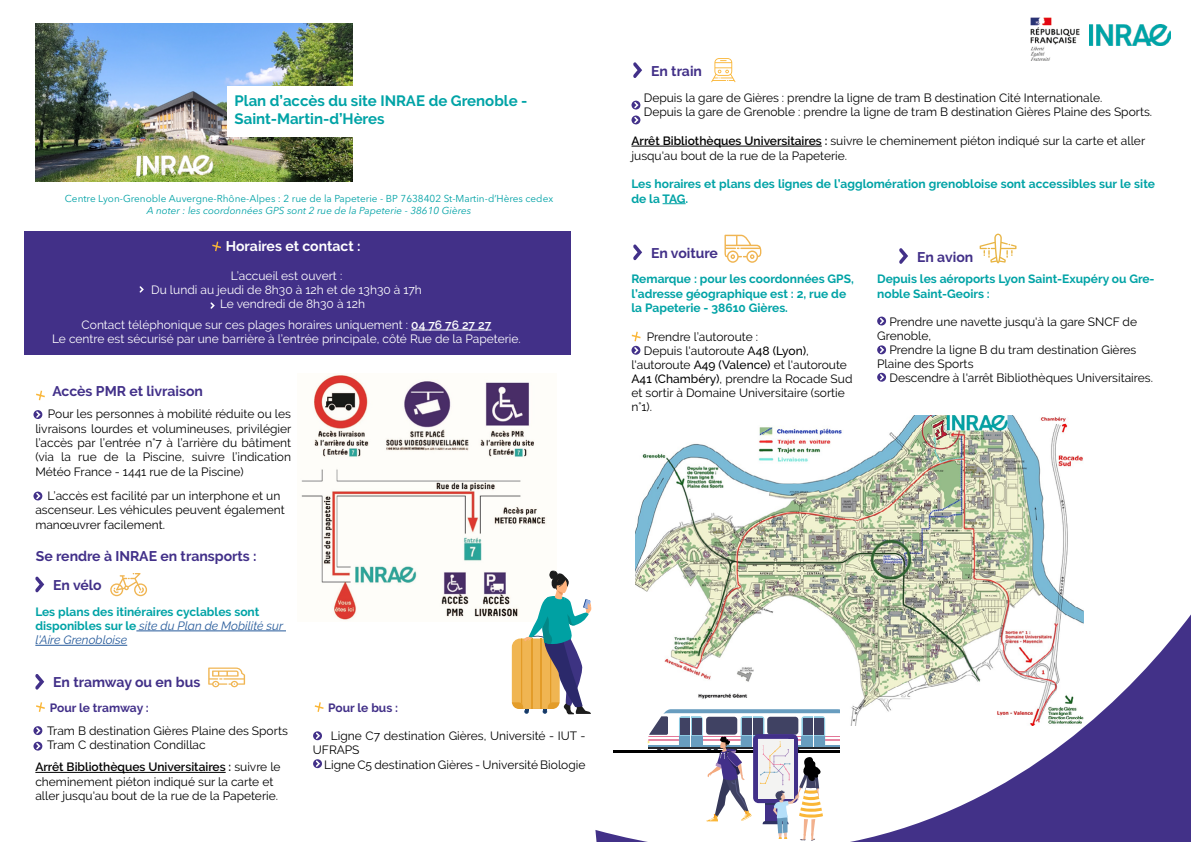
<style>
.page{position:relative;width:1191px;height:842px;background:#fff}
.page>*{position:absolute;margin:0;border:0;box-sizing:border-box;transform-origin:0 0}
.t1{font:700 15px/18px "Raleway";color:#00a3a6}
.t2{font:700 14px "Raleway";color:#423089}
.t3{font:700 14px "Raleway";color:#423088}
.t4{font:700 14px "Raleway";color:#fff}
.t5{font:12px/14.4px "Raleway";color:#000}
.t6{font:700 12px/14.4px "Raleway";color:#00a3a6}
.t7{font:12px/14.4px "Raleway";color:#fff;text-align:center}
.t8{font:700 12px "Raleway";letter-spacing:-.005em;color:#423089}
.t9{font:700 12px "Raleway";color:#423088}
.t10{font:10px "Avenir Next LT Pro";color:#00a2a6}
.t11{font:italic 10px "Avenir Next LT Pro";color:#00a2a6}
.s1{font-weight:600}
.s2{font-weight:400;font-style:italic;color:#275b9b}
.s3{font-weight:500}
</style>
<div class="page">
<div style="left:25px;top:232px;width:546px;height:123px;background:#423088"></div>
<img style="left:36px;top:23px;width:317px;height:158px">
<div style="left:227px;top:86px;width:307px;height:51px;background:#fff"></div>
<hr style="left:411px;top:330px;width:80px;height:1px;background:#fff">
<svg style="left:140px;top:286px;width:4px;height:7px"></svg>
<svg style="left:33px;top:410px;width:9px;height:9px"></svg>
<svg style="left:36px;top:411px;width:4px;height:7px"></svg>
<svg style="left:210px;top:302px;width:5px;height:7px"></svg>
<svg style="left:33px;top:492px;width:9px;height:8px"></svg>
<svg style="left:36px;top:493px;width:4px;height:6px"></svg>
<svg style="left:212px;top:241px;width:9px;height:10px"></svg>
<svg style="left:631px;top:332px;width:9px;height:9px"></svg>
<svg style="left:36px;top:391px;width:9px;height:9px"></svg>
<svg style="left:35px;top:576px;width:9px;height:16px"></svg>
<hr style="left:136px;top:631px;width:150px;height:1px;background:#275b9b">
<hr style="left:35px;top:645px;width:92px;height:1px;background:#275b9b">
<svg style="left:35px;top:674px;width:9px;height:16px"></svg>
<hr style="left:35px;top:772px;width:191px;height:1px;background:#000">
<svg style="left:315px;top:702px;width:9px;height:10px"></svg>
<svg style="left:36px;top:702px;width:9px;height:10px"></svg>
<svg style="left:33px;top:726px;width:9px;height:9px"></svg>
<svg style="left:36px;top:727px;width:4px;height:7px"></svg>
<svg style="left:313px;top:731px;width:9px;height:9px"></svg>
<svg style="left:316px;top:732px;width:4px;height:7px"></svg>
<svg style="left:33px;top:742px;width:9px;height:9px"></svg>
<svg style="left:36px;top:743px;width:4px;height:6px"></svg>
<svg style="left:313px;top:759px;width:9px;height:9px"></svg>
<svg style="left:316px;top:760px;width:4px;height:7px"></svg>
<hr style="left:631px;top:146px;width:191px;height:1px;background:#000">
<svg style="left:662px;top:203px;width:23px;height:1px"></svg>
<svg style="left:633px;top:62px;width:9px;height:16px"></svg>
<svg style="left:711px;top:58px;width:24px;height:24px"></svg>
<svg style="left:631px;top:101px;width:9px;height:9px"></svg>
<svg style="left:634px;top:102px;width:4px;height:6px"></svg>
<svg style="left:631px;top:116px;width:9px;height:8px"></svg>
<svg style="left:634px;top:117px;width:4px;height:6px"></svg>
<svg style="left:631px;top:346px;width:9px;height:9px"></svg>
<svg style="left:634px;top:347px;width:4px;height:6px"></svg>
<div style="left:877px;top:317px;width:9px;height:8px;background:#423089;border-radius:50%"></div>
<svg style="left:880px;top:318px;width:4px;height:6px"></svg>
<svg style="left:877px;top:373px;width:9px;height:9px"></svg>
<svg style="left:880px;top:374px;width:4px;height:6px"></svg>
<svg style="left:877px;top:345px;width:9px;height:9px"></svg>
<svg style="left:880px;top:347px;width:4px;height:6px"></svg>
<svg style="left:979px;top:234px;width:37px;height:29px"></svg>
<svg style="left:899px;top:248px;width:9px;height:16px"></svg>
<img style="left:635px;top:415px;width:448px;height:120px">
<svg style="left:110px;top:573px;width:37px;height:23px"></svg>
<svg style="left:633px;top:244px;width:9px;height:16px"></svg>
<svg style="left:724px;top:235px;width:37px;height:28px"></svg>
<svg style="left:208px;top:667px;width:37px;height:20px"></svg>
<img style="left:1089px;top:25px;width:81px;height:21px">
<img style="left:1030px;top:17px;width:50px;height:44px">
<svg style="left:595px;top:535px;width:596px;height:307px"></svg>
<hr style="left:613px;top:751px;width:226px;height:2px;background:#000">
<svg style="left:647px;top:709px;width:192px;height:132px"></svg>
<img style="left:301px;top:374px;width:246px;height:246px">
<svg style="left:512px;top:570px;width:80px;height:144px"></svg>
<p class="t1" style="left:234px;top:92px;width:294px">Plan d’accès du site INRAE de Grenoble -<br>Saint-Martin-d’Hères</p>
<p class="t10" style="left:65px;top:192px;width:490px">Centre Lyon-Grenoble Auvergne-Rhône-Alpes : 2 rue de la Papeterie - BP 7638402 St-Martin-d’Hères cedex</p>
<p class="t11" style="left:147px;top:204px;width:326px">A noter : les coordonnées GPS sont 2 rue de la Papeterie - 38610 Gières</p>
<p class="t4" style="left:226px;top:238px;width:136px">Horaires et contact :</p>
<p class="t7" style="left:231px;top:268px;width:113px">L’accueil est ouvert :</p>
<p class="t7" style="left:151px;top:282px;width:272px">Du lundi au jeudi de 8h30 à 12h et de 13h30 à 17h</p>
<p class="t7" style="left:220px;top:297px;width:146px">Le vendredi de 8h30 à 12h</p>
<p class="t7" style="left:52px;top:318px;width:470px">Contact téléphonique sur ces plages horaires uniquement : <span class="s1">04 76 76 27 27<br></span>Le centre est sécurisé par une barrière à l’entrée principale, côté Rue de la Papeterie.</p>
<p class="t2" style="left:52px;top:383px;width:152px">Accès PMR et livraison</p>
<p class="t5" style="left:35px;top:407px;width:257px;text-align:justify;text-indent:13px">Pour les personnes à mobilité réduite ou les livraisons lourdes et volumineuses, privilégier l’accès par l’entrée n°7 à l’arrière du bâtiment (via la rue de la Piscine, suivre l’indication Météo France - 1441 rue de la Piscine)</p>
<p class="t5" style="left:35px;top:488px;width:251px;text-indent:12px">L’accès est facilité par un interphone et un ascenseur. Les véhicules peuvent également manœuvrer facilement.</p>
<p class="t2" style="left:36px;top:548px;width:222px">Se rendre à INRAE en transports :</p>
<p class="t3" style="left:53px;top:577px;width:50px">En vélo</p>
<p class="t6" style="left:35px;top:604px;width:249px">Les plans des itinéraires cyclables sont disponibles sur le <span class="s2">site du Plan de Mobilité sur l'Aire Grenobloise</span></p>
<p class="t3" style="left:53px;top:674px;width:149px">En tramway ou en bus</p>
<p class="t8" style="left:50px;top:701px;width:101px">Pour le tramway :</p>
<p class="t5" style="left:47px;top:724px;width:242px">Tram B destination Gières Plaine des Sports<br>Tram C destination Condillac</p>
<p class="t5" style="left:35px;top:760px;width:247px"><span class="s1">Arrêt Bibliothèques Universitaires :</span> suivre le cheminement piéton indiqué sur la carte et aller jusqu'au bout de la rue de la Papeterie.</p>
<p class="t9" style="left:328px;top:701px;width:71px">Pour le bus :</p>
<p class="t5" style="left:313px;top:729px;width:274px;line-height:14px;text-indent:18px">Ligne C7 destination Gières, Université - IUT -<br>UFRAPS</p>
<p class="t5" style="left:324px;top:757px;width:263px">Ligne C5 destination Gières - Université Biologie</p>
<p class="t3" style="left:651px;top:63px;width:52px">En train</p>
<p class="t5" style="left:644px;top:91px;width:510px">Depuis la gare de Gières : prendre la ligne de tram B destination Cité Internationale.<br>Depuis la gare de Grenoble : prendre la ligne de tram B destination Gières Plaine des Sports.</p>
<p class="t5" style="left:631px;top:134px;width:515px"><span class="s1">Arrêt Bibliothèques Universitaires :</span> suivre le cheminement piéton indiqué sur la carte et aller jusqu'au bout de la rue de la Papeterie.</p>
<p class="t6" style="left:631px;top:177px;width:525px">Les horaires et plans des lignes de l’agglomération grenobloise sont accessibles sur le site de la TAG.</p>
<p class="t3" style="left:651px;top:245px;width:68px">En voiture</p>
<p class="t3" style="left:917px;top:249px;width:58px">En avion</p>
<p class="t6" style="left:631px;top:272px;width:224px">Remarque : pour les coordonnées GPS, l’adresse géographique est : 2, rue de la Papeterie - 38610 Gières.</p>
<p class="t5" style="left:647px;top:329px;width:113px">Prendre l’autoroute :</p>
<p class="t5" style="left:644px;top:343px;width:167px">Depuis l'autoroute <span class="s3">A48 (Lyon)</span>,</p>
<p class="t5" style="left:631px;top:357px;width:217px">l'autoroute <span class="s3">A49 (Valence)</span> et l'autoroute</p>
<p class="t5" style="left:631px;top:371px;width:222px"><span class="s3">A41 (Chambéry)</span>, prendre la Rocade Sud</p>
<p class="t5" style="left:631px;top:385px;width:215px">et sortir à Domaine Universitaire (sortie</p>
<p class="t5" style="left:631px;top:400px;width:22px">n°1).</p>
<p class="t6" style="left:877px;top:272px;width:279px">Depuis les aéroports Lyon Saint-Exupéry ou Gre&shy;noble Saint-Geoirs :</p>
<p class="t5" style="left:877px;top:314px;width:261px;line-height:14px;text-indent:12px">Prendre une navette jusqu'à la gare SNCF de<br>Grenoble,</p>
<p class="t5" style="left:877px;top:342px;width:261px;line-height:14px;text-indent:12px">Prendre la ligne B du tram destination Gières<br>Plaine des Sports</p>
<p class="t5" style="left:889px;top:371px;width:265px">Descendre à l'arrêt Bibliothèques Universitaires.</p>
</div>
